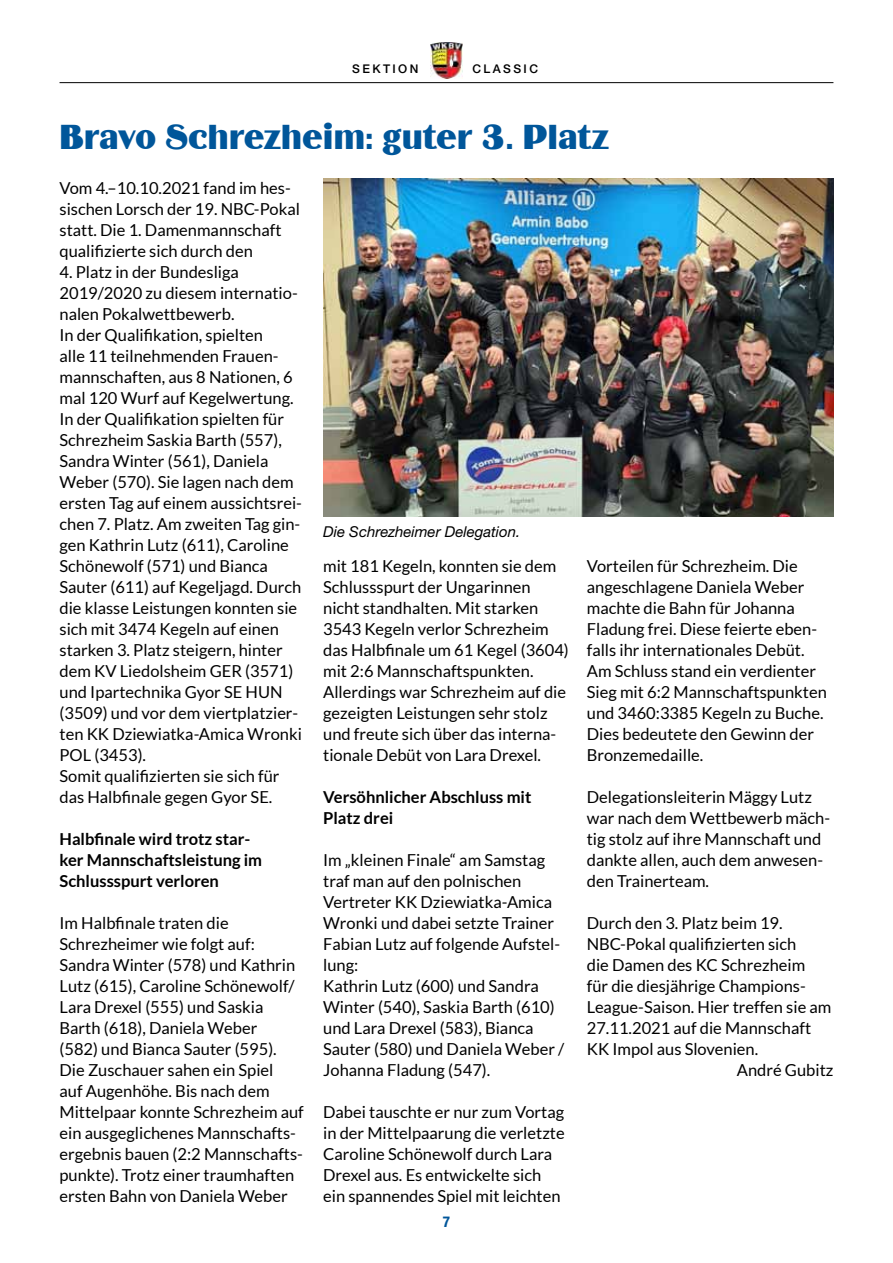
<style>
.page{position:relative;width:893px;height:1263px;background:#fff}
.page>*{position:absolute;margin:0;border:0;box-sizing:border-box;transform-origin:0 0}
.t1{font:36px "Binner D";color:#00569a}
.t2{font:16.5px/21px "Lato";color:#000}
.t3{font:700 16.5px/21px "Lato";color:#000}
.t4{font:italic 15px "Helvetica Neue LT Pro";color:#000}
.t5{font:700 condensed 15px "Helvetica Neue LT Pro";color:#00569a}
.t6{font:500 12px "Helvetica Neue LT Pro";letter-spacing:.2em;color:#000}
</style>
<div class="page">
<hr style="left:60px;top:82px;width:773px;height:1px;background:#000">
<img style="left:431px;top:43px;width:31px;height:36px">
<img style="left:323px;top:179px;width:510px;height:338px">
<p class="t6" style="left:352px;top:62px;width:68px">SEKTION</p>
<p class="t6" style="left:472px;top:62px;width:67px">CLASSIC</p>
<h1 class="t1" style="left:60px;top:117px;width:551px">Bravo Schrezheim: guter 3. Platz</h1>
<p class="t2" style="left:60px;top:177px;width:242px">Vom 4.–10.10.2021 fand im hes&shy;sischen Lorsch der 19. NBC-Pokal statt. Die 1. Damenmannschaft qualifizierte sich durch den</p>
<p class="t2" style="left:60px;top:261px;width:244px">4. Platz in der Bundesliga<br>2019/2020 zu diesem internatio&shy;nalen Pokalwettbewerb.<br>In der Qualifikation, spielten<br>alle 11 teilnehmenden Frauen&shy;mannschaften, aus 8 Nationen, 6 mal 120 Wurf auf Kegelwertung.<br>In der Qualifikation spielten für<br>Schrezheim Saskia Barth (557),<br>Sandra Winter (561), Daniela<br>Weber (570). Sie lagen nach dem ersten Tag auf einem aussichtsrei&shy;chen 7. Platz. Am zweiten Tag gin&shy;gen Kathrin Lutz (611), Caroline<br>Schönewolf (571) und Bianca<br>Sauter (611) auf Kegeljagd. Durch die klasse Leistungen konnten sie sich mit 3474 Kegeln auf einen starken 3. Platz steigern, hinter dem KV Liedolsheim GER (3571) und Ipartechnika Gyor SE HUN (3509) und vor dem viertplatzier&shy;ten KK Dziewiatka-Amica Wronki<br>POL (3453).<br>Somit qualifizierten sie sich für das Halbfinale gegen Gyor SE.</p>
<p class="t3" style="left:60px;top:828px;width:204px">Halbfinale wird trotz star&shy;ker Mannschaftsleistung im<br>Schlussspurt verloren</p>
<p class="t2" style="left:60px;top:913px;width:246px">Im Halbfinale traten die<br>Schrezheimer wie folgt auf:<br>Sandra Winter (578) und Kathrin<br>Lutz (615), Caroline Schönewolf/<br>Lara Drexel (555) und Saskia<br>Barth (618), Daniela Weber<br>(582) und Bianca Sauter (595).<br>Die Zuschauer sahen ein Spiel<br>auf Augenhöhe. Bis nach dem<br>Mittelpaar konnte Schrezheim auf ein ausgeglichenes Mannschafts&shy;ergebnis bauen (2:2 Mannschafts&shy;punkte). Trotz einer traumhaften ersten Bahn von Daniela Weber</p>
<p class="t4" style="left:323px;top:522px;width:199px">Die Schrezheimer Delegation.</p>
<p class="t2" style="left:323px;top:555px;width:247px">mit 181 Kegeln, konnten sie dem<br>Schlussspurt der Ungarinnen nicht standhalten. Mit starken<br>3543 Kegeln verlor Schrezheim das Halbfinale um 61 Kegel (3604) mit 2:6 Mannschaftspunkten.<br>Allerdings war Schrezheim auf die gezeigten Leistungen sehr stolz und freute sich über das interna&shy;tionale Debüt von Lara Drexel.</p>
<p class="t3" style="left:323px;top:786px;width:210px">Versöhnlicher Abschluss mit<br>Platz drei</p>
<p class="t2" style="left:323px;top:850px;width:243px">Im „kleinen Finale“ am Samstag traf man auf den polnischen<br>Vertreter KK Dziewiatka-Amica<br>Wronki und dabei setzte Trainer<br>Fabian Lutz auf folgende Aufstel&shy;lung:<br>Kathrin Lutz (600) und Sandra<br>Winter (540), Saskia Barth (610) und Lara Drexel (583), Bianca<br>Sauter (580) und Daniela Weber /<br>Johanna Fladung (547).</p>
<p class="t2" style="left:323px;top:1102px;width:243px">Dabei tauschte er nur zum Vortag in der Mittelpaarung die verletzte Caroline Schönewolf durch Lara Drexel aus. Es entwickelte sich ein spannendes Spiel mit leichten</p>
<p class="t5" style="left:443px;top:1212px;width:9px">7</p>
<p class="t2" style="left:587px;top:556px;width:242px">Vorteilen für Schrezheim. Die angeschlagene Daniela Weber machte die Bahn für Johanna<br>Fladung frei. Diese feierte eben&shy;falls ihr internationales Debüt.<br>Am Schluss stand ein verdienter<br>Sieg mit 6:2 Mannschaftspunkten und 3460:3385 Kegeln zu Buche.<br>Dies bedeutete den Gewinn der<br>Bronzemedaille.</p>
<p class="t2" style="left:587px;top:787px;width:245px">Delegationsleiterin Mäggy Lutz war nach dem Wettbewerb mäch&shy;tig stolz auf ihre Mannschaft und dankte allen, auch dem anwesen&shy;den Trainerteam.</p>
<p class="t2" style="left:587px;top:913px;width:197px">Durch den 3. Platz beim 19.</p>
<p class="t2" style="left:587px;top:934px;width:211px">NBC-Pokal qualifizierten sich</p>
<p class="t2" style="left:587px;top:955px;width:220px">die Damen des KC Schrezheim</p>
<p class="t2" style="left:587px;top:976px;width:220px">für die diesjährige Champions-</p>
<p class="t2" style="left:587px;top:997px;width:246px">League-Saison. Hier treffen sie am</p>
<p class="t2" style="left:587px;top:1018px;width:226px">27.11.2021 auf die Mannschaft</p>
<p class="t2" style="left:587px;top:1039px;width:173px">KK Impol aus Slovenien.</p>
<p class="t2" style="left:737px;top:1060px;width:98px">André Gubitz</p>
</div>
